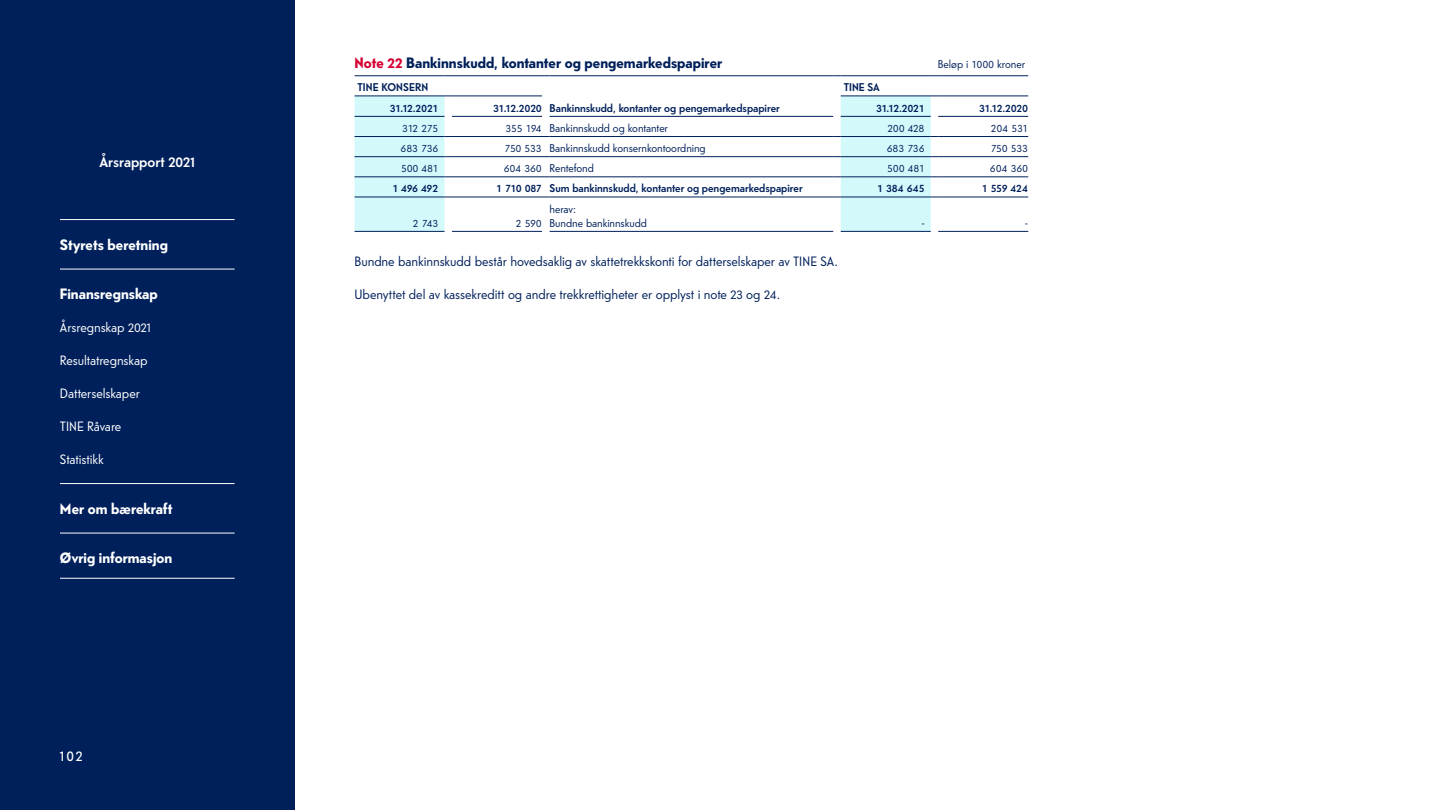
<style>
.page{position:relative;width:1440px;height:810px;background:#fff}
.page>*{position:absolute;margin:0;border:0;box-sizing:border-box;transform-origin:0 0}
.t1{font:700 15px "Telefon";color:#fff}
.t2{font:700 15px "Telefon";color:#00205b}
.t3{font:500 15px "Telefon";color:#fff}
.t4{font:13.5px "Telefon Blond";letter-spacing:-.01em;color:#00205b}
.t5{font:13.5px "Telefon Blond";letter-spacing:-.01em;color:#fff}
.t6{font:13.5px "Telefon";color:#fff}
.t7{font:11.25px/14.2px "Telefon Blond";letter-spacing:-.015em;color:#00205b}
.t8{font:500 11.25px "Telefon";letter-spacing:-.005em;color:#00205b}
.s1{color:#d50032}
</style>
<div class="page">
<div style="left:0;top:0;width:295px;height:810px;background:#00205b"></div>
<hr style="left:60px;top:219px;width:175px;height:1px;background:#fff">
<hr style="left:60px;top:269px;width:175px;height:1px;background:#fff">
<hr style="left:60px;top:483px;width:175px;height:1px;background:#fff">
<hr style="left:60px;top:533px;width:175px;height:1px;background:#fff">
<hr style="left:60px;top:578px;width:175px;height:1px;background:#fff">
<svg style="left:355px;top:96px;width:576px;height:135px"></svg>
<hr style="left:355px;top:136px;width:90px;height:1px;background:#00205b">
<hr style="left:452px;top:136px;width:90px;height:1px;background:#00205b">
<hr style="left:550px;top:136px;width:283px;height:1px;background:#00205b">
<hr style="left:841px;top:136px;width:90px;height:1px;background:#00205b">
<hr style="left:938px;top:136px;width:90px;height:1px;background:#00205b">
<hr style="left:355px;top:156px;width:90px;height:1px;background:#00205b">
<hr style="left:452px;top:156px;width:90px;height:1px;background:#00205b">
<hr style="left:550px;top:156px;width:283px;height:1px;background:#00205b">
<hr style="left:841px;top:156px;width:90px;height:1px;background:#00205b">
<hr style="left:938px;top:156px;width:90px;height:1px;background:#00205b">
<hr style="left:355px;top:177px;width:90px;height:1px;background:#00205b">
<hr style="left:452px;top:177px;width:90px;height:1px;background:#00205b">
<hr style="left:550px;top:177px;width:283px;height:1px;background:#00205b">
<hr style="left:841px;top:177px;width:90px;height:1px;background:#00205b">
<hr style="left:938px;top:177px;width:90px;height:1px;background:#00205b">
<hr style="left:355px;top:197px;width:90px;height:1px;background:#00205b">
<hr style="left:452px;top:197px;width:90px;height:1px;background:#00205b">
<hr style="left:550px;top:197px;width:283px;height:1px;background:#00205b">
<hr style="left:841px;top:197px;width:90px;height:1px;background:#00205b">
<hr style="left:938px;top:197px;width:90px;height:1px;background:#00205b">
<hr style="left:355px;top:75px;width:90px;height:1px;background:#00205b">
<hr style="left:452px;top:75px;width:90px;height:1px;background:#00205b">
<hr style="left:550px;top:75px;width:283px;height:1px;background:#00205b">
<hr style="left:841px;top:75px;width:90px;height:1px;background:#00205b">
<hr style="left:938px;top:75px;width:90px;height:1px;background:#00205b">
<hr style="left:355px;top:96px;width:90px;height:1px;background:#00205b">
<hr style="left:452px;top:96px;width:90px;height:1px;background:#00205b">
<hr style="left:841px;top:96px;width:90px;height:1px;background:#00205b">
<hr style="left:938px;top:96px;width:90px;height:1px;background:#00205b">
<hr style="left:355px;top:116px;width:90px;height:1px;background:#00205b">
<hr style="left:452px;top:116px;width:90px;height:1px;background:#00205b">
<hr style="left:550px;top:116px;width:283px;height:1px;background:#00205b">
<hr style="left:841px;top:116px;width:90px;height:1px;background:#00205b">
<hr style="left:938px;top:116px;width:90px;height:1px;background:#00205b">
<hr style="left:355px;top:231px;width:90px;height:1px;background:#00205b">
<hr style="left:452px;top:231px;width:90px;height:1px;background:#00205b">
<hr style="left:550px;top:231px;width:283px;height:1px;background:#00205b">
<hr style="left:841px;top:231px;width:90px;height:1px;background:#00205b">
<hr style="left:938px;top:231px;width:90px;height:1px;background:#00205b">
<h1 class="t3" style="left:100px;top:151px;width:97px">Årsrapport 2021</h1>
<h1 class="t1" style="left:60px;top:234px;width:109px">Styrets beretning</h1>
<h1 class="t1" style="left:60px;top:284px;width:99px">Finansregnskap</h1>
<p class="t5" style="left:60px;top:319px;width:93px">Årsregnskap 2021</p>
<p class="t5" style="left:60px;top:352px;width:89px">Resultatregnskap</p>
<p class="t5" style="left:60px;top:385px;width:81px">Datterselskaper</p>
<p class="t5" style="left:60px;top:418px;width:63px">TINE Råvare</p>
<p class="t5" style="left:60px;top:451px;width:45px">Statistikk</p>
<h1 class="t1" style="left:60px;top:498px;width:114px">Mer om bærekraft</h1>
<h1 class="t1" style="left:60px;top:548px;width:114px">Øvrig informasjon</h1>
<p class="t6" style="left:60px;top:748px;width:24px">102</p>
<h1 class="t2" style="left:355px;top:53px;width:369px"><span class="s1">Note 22</span> Bankinnskudd, kontanter og pengemarkedspapirer</h1>
<p class="t7" style="left:938px;top:57px;width:89px">Beløp i 1000 kroner</p>
<p class="t8" style="left:358px;top:80px;width:72px">TINE KONSERN</p>
<p class="t8" style="left:844px;top:80px;width:38px">TINE SA</p>
<p class="t8" style="left:390px;top:100px;width:50px">31.12.2021</p>
<p class="t8" style="left:493px;top:100px;width:288px">31.12.2020 Bankinnskudd, kontanter og pengemarkedspapirer</p>
<p class="t8" style="left:876px;top:100px;width:50px">31.12.2021</p>
<p class="t8" style="left:979px;top:100px;width:50px">31.12.2020</p>
<p class="t7" style="left:402px;top:121px;width:38px">312 275</p>
<p class="t7" style="left:506px;top:121px;width:164px">355 194 Bankinnskudd og kontanter</p>
<p class="t7" style="left:887px;top:121px;width:39px">200 428</p>
<p class="t7" style="left:991px;top:121px;width:39px">204 531</p>
<p class="t7" style="left:401px;top:141px;width:39px">683 736</p>
<p class="t7" style="left:505px;top:141px;width:203px">750 533 Bankinnskudd konsernkontoordning</p>
<p class="t7" style="left:887px;top:141px;width:39px">683 736</p>
<p class="t7" style="left:991px;top:141px;width:39px">750 533</p>
<p class="t7" style="left:401px;top:161px;width:39px">500 481</p>
<p class="t7" style="left:504px;top:161px;width:92px">604 360 Rentefond</p>
<p class="t7" style="left:887px;top:161px;width:39px">500 481</p>
<p class="t7" style="left:990px;top:161px;width:40px">604 360</p>
<p class="t8" style="left:392px;top:181px;width:48px">1 496 492</p>
<p class="t8" style="left:496px;top:181px;width:308px">1 710 087 Sum bankinnskudd, kontanter og pengemarkedspapirer</p>
<p class="t8" style="left:877px;top:181px;width:49px">1 384 645</p>
<p class="t8" style="left:982px;top:181px;width:48px">1 559 424</p>
<p class="t7" style="left:413px;top:216px;width:27px">2 743</p>
<p class="t7" style="left:516px;top:216px;width:28px">2 590</p>
<p class="t7" style="left:550px;top:201px;width:99px">herav:<br>Bundne bankinnskudd</p>
<p class="t7" style="left:921px;top:216px;width:5px">-</p>
<p class="t7" style="left:1025px;top:216px;width:5px">-</p>
<p class="t4" style="left:355px;top:253px;width:485px">Bundne bankinnskudd består hovedsaklig av skattetrekkskonti for datterselskaper av TINE SA.</p>
<p class="t4" style="left:355px;top:286px;width:427px">Ubenyttet del av kassekreditt og andre trekkrettigheter er opplyst i note 23 og 24.</p>
</div>
